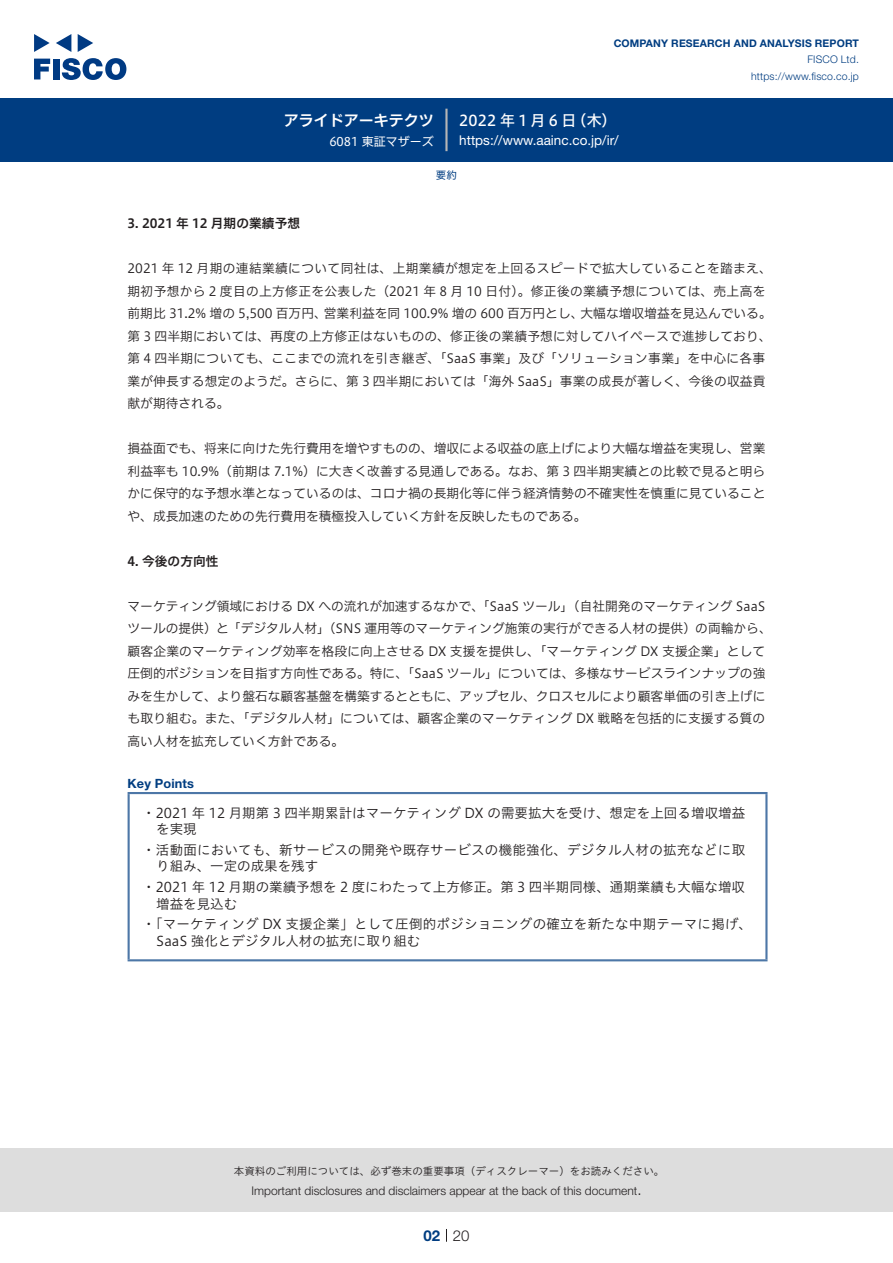
<style>
.page{position:relative;width:893px;height:1263px;background:#fff}
.page>*{position:absolute;margin:0;border:0;box-sizing:border-box;transform-origin:0 0}
.t1{font:15px "Hiragino UD Sans F Std N W5";letter-spacing:.21em;color:#fff}
.t2{font:15px "Hiragino UD Sans F Std N W6";color:#fff}
.t3{font:300 15px "Helvetica Neue LT Std";color:#231f20}
.t4{font:700 15px "Helvetica Neue LT Std";color:#003d81}
.t5{font:13.5px/16.5px "Hiragino UD Sans Std W3";letter-spacing:.005em;color:#231f20}
.t6{font:13.5px "Helvetica Neue LT Std";color:#fff}
.t7{font:12.75px/22.5px "Hiragino UD Sans F Std N W3";color:#231f20}
.t8{font:12.75px "Hiragino UD Sans F Std N W3";letter-spacing:.025em;color:#231f20}
.t9{font:12.75px "Hiragino UD Sans F Std N W6";color:#231f20}
.t10{font:700 12.75px "Helvetica Neue LT Std";letter-spacing:.015em;color:#003d81}
.t11{font:300 12px "Helvetica Neue LT Std";color:#231f20}
.t12{font:12px "Hiragino UD Sans F Std N W4";color:#fff}
.t13{font:10.5px "Hiragino UD Sans Std W3";color:#231f20}
.t14{font:700 10.5px "Helvetica Neue LT Std";letter-spacing:.015em;color:#003d81}
.t15{font:300 10.5px/16.5px "Helvetica Neue LT Std";letter-spacing:.015em;color:#003d81;text-align:right}
.t16{font:10.5px "Hiragino UD Sans F Std N W4";color:#003d81}
</style>
<div class="page">
<div style="left:0;top:1148px;width:893px;height:64px;background:#ddd"></div>
<svg style="left:34px;top:59px;width:16px;height:20px"></svg>
<div style="left:53px;top:59px;width:6px;height:20px;background:#003a83"></div>
<svg style="left:62px;top:58px;width:64px;height:22px"></svg>
<svg style="left:34px;top:34px;width:16px;height:18px"></svg>
<svg style="left:78px;top:34px;width:15px;height:18px"></svg>
<svg style="left:56px;top:34px;width:15px;height:18px"></svg>
<div style="left:0;top:98px;width:893px;height:64px;background:#003d81"></div>
<hr style="left:445px;top:109px;width:3px;height:42px;background:#b5b5b6">
<svg style="left:446px;top:1229px;width:1px;height:13px"></svg>
<hr style="left:128px;top:794px;width:2px;height:165px;background:#4d77a7">
<hr style="left:128px;top:792px;width:639px;height:2px;background:#4d77a7">
<hr style="left:765px;top:794px;width:2px;height:165px;background:#4d77a7">
<hr style="left:128px;top:959px;width:639px;height:2px;background:#4d77a7">
<p class="t2" style="left:284px;top:109px;width:152px">アライドアーキテクツ</p>
<p class="t12" style="left:329px;top:132px;width:106px">6081 東証マザーズ</p>
<p class="t14" style="left:614px;top:37px;width:247px">COMPANY RESEARCH AND ANALYSIS REPORT</p>
<p class="t15" style="left:751px;top:51px;width:109px">FISCO Ltd. https://www.fisco.co j p.</p>
<p class="t1" style="left:459px;top:109px;width:119px">2022年1月6日</p>
<p class="t1" style="left:572px;top:109px;width:46px">（木(</p>
<p class="t6" style="left:459px;top:132px;width:161px">https://www.aainc. c o j p. /i r/</p>
<p class="t16" style="left:436px;top:167px;width:22px">要約</p>
<p class="t9" style="left:128px;top:214px;width:174px">3. 2021 年 12 月期の業績予想</p>
<p class="t8" style="left:128px;top:259px;width:646px">2021 年 12 月期の連結業績について同社は、上期業績が想定を上回るスピードで拡大していることを踏まえ、</p>
<p class="t8" style="left:128px;top:281px;width:639px">期初予想から 2 度目の上方修正を公表した（2021 年 8 月 10 日付）。修正後の業績予想については、売上高を</p>
<p class="t7" style="left:580px;top:301px;width:193px">大幅な増収増益を見込んでいる。</p>
<p class="t7" style="left:128px;top:301px;width:645px">前期比 31.2% 増の 5,500 百万円、<br>第 3 四半期においては、再度の上方修正はないものの、修正後の業績予想に対してハイペースで進捗しており、第 4 四半期についても、ここまでの流れを引き継ぎ、「SaaS 事業」及び「ソリューション事業」を中心に各事業が伸長する想定のようだ。さらに、第 3 四半期においては「海外 SaaS」事業の成長が著しく、今後の収益貢献が期待される。</p>
<p class="t7" style="left:128px;top:436px;width:639px;text-align:justify">損益面でも、将来に向けた先行費用を増やすものの、増収による収益の底上げにより大幅な増益を実現し、営業利益率も 10.9%（前期は 7.1%）に大きく改善する見通しである。なお、第 3 四半期実績との比較で見ると明らかに保守的な予想水準となっているのは、コロナ禍の長期化等に伴う経済情勢の不確実性を慎重に見ていることや、成長加速のための先行費用を積極投入していく方針を反映したものである。</p>
<p class="t9" style="left:128px;top:551px;width:93px">4. 今後の方向性</p>
<p class="t7" style="left:128px;top:594px;width:646px">マーケティング領域における DX への流れが加速するなかで、「SaaS ツール」（自社開発のマーケティング SaaSツールの提供）と「デジタル人材」（SNS 運用等のマーケティング施策の実行ができる人材の提供）の両輪から、顧客企業のマーケティング効率を格段に向上させる DX 支援を提供し、「マーケティング DX 支援企業」として圧倒的ポジションを目指す方向性である。特に、「SaaS ツール」については、多様なサービスラインナップの強みを生かして、より盤石な顧客基盤を構築するとともに、アップセル、クロスセルにより顧客単価の引き上げにも取り組む。また、「デジタル人材」については、顧客企業のマーケティング DX 戦略を包括的に支援する質の高い人材を拡充していく方針である。</p>
<p class="t10" style="left:128px;top:775px;width:68px">Key Points</p>
<p class="t5" style="left:156px;top:803px;width:591px;text-indent:-14px">・2021 年 12 月期第 3 四半期累計はマーケティング DX の需要拡大を受け、想定を上回る増収増益を実現</p>
<p class="t5" style="left:156px;top:841px;width:590px;text-indent:-14px">・活動面においても、新サービスの開発や既存サービスの機能強化、デジタル人材の拡充などに取り組み、一定の成果を残す</p>
<p class="t5" style="left:156px;top:878px;width:590px;text-indent:-14px">・2021 年 12 月期の業績予想を 2 度にわたって上方修正。第 3 四半期同様、通期業績も大幅な増収増益を見込む</p>
<p class="t5" style="left:156px;top:915px;width:597px;text-indent:-14px">・「マーケティング DX 支援企業」として圧倒的ポジショニングの確立を新たな中期テーマに掲げ、<br>SaaS 強化とデジタル人材の拡充に取り組む</p>
<p class="t7" style="left:324px;top:301px;width:261px">営業利益を同 100.9% 増の 600 百万円とし、</p>
<p class="t13" style="left:234px;top:1163px;width:432px">本資料のご利用については、必ず巻末の重要事項（ディスクレーマー）をお読みください。</p>
<p class="t3" style="left:637px;top:1180px;width:6px">.</p>
<p class="t11" style="left:251px;top:1183px;width:387px">Important disclosures and disclaimers appear at the back of this document</p>
<p class="t4" style="left:423px;top:1226px;width:18px">02</p>
<p class="t3" style="left:453px;top:1226px;width:18px">20</p>
</div>
